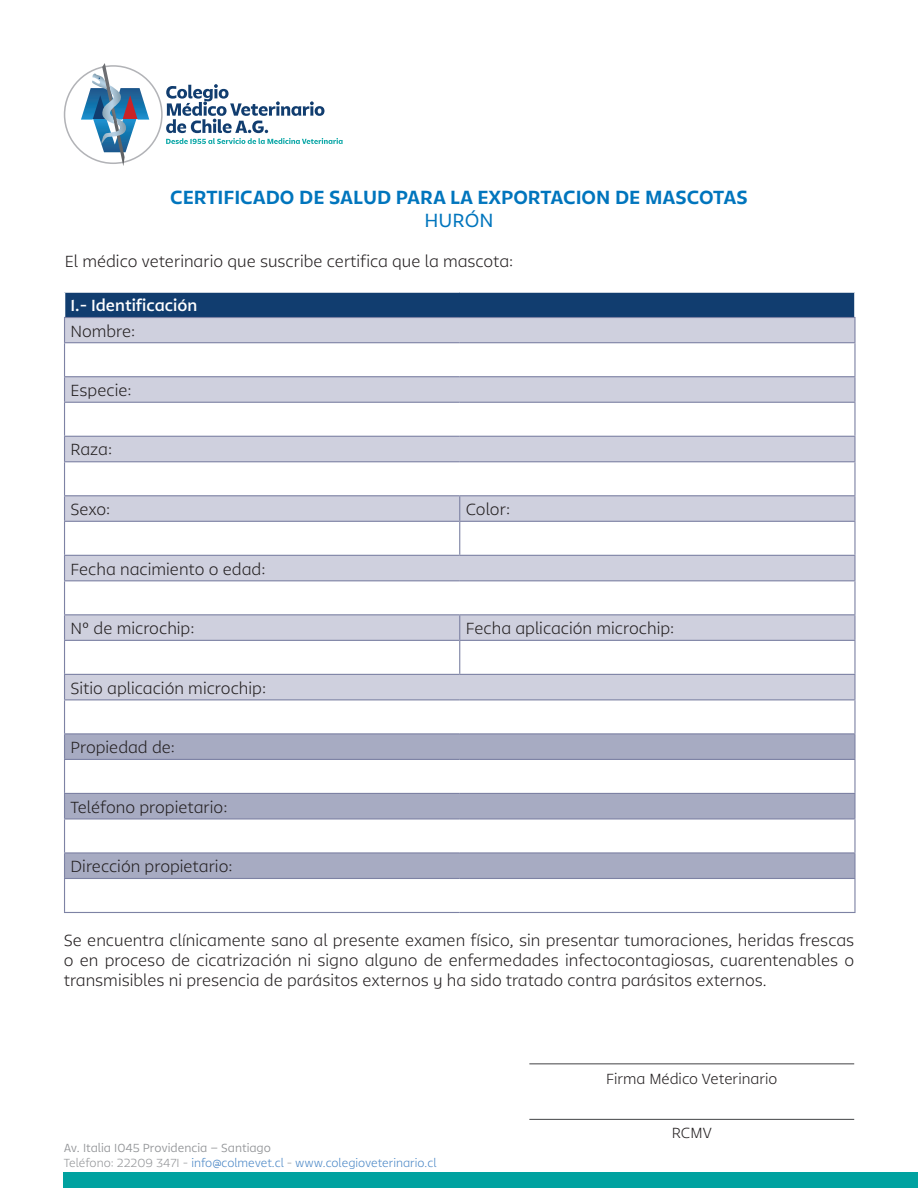
<style>
.page{position:relative;width:918px;height:1188px;background:#fff}
.page>*{position:absolute;margin:0;border:0;box-sizing:border-box;transform-origin:0 0}
.t1{font:800 19.5px "Tikal Sans";color:#0075bd}
.t2{font:600 19.5px "Tikal Sans";color:#0075bd}
.t3{font:16.5px/19.8px "Tikal Sans";color:#231f20;text-align:justify}
.t4{font:700 16.5px "Tikal Sans";color:#fff}
.t5{font:15px "Tikal Sans";color:#231f20}
.t6{font:12px/14.4px "Tikal Sans";color:#4a87c6}
.s1{font-weight:500;color:#939598}
.s2{color:#939598}
</style>
<div class="page">
<svg style="left:81px;top:63px;width:68px;height:103px"></svg>
<svg style="left:166px;top:84px;width:177px;height:60px"></svg>
<div style="left:64px;top:1172px;width:854px;height:16px;background:#00a2a0"></div>
<div style="left:65px;top:292px;width:790px;height:26px;background:#113d6f"></div>
<svg style="left:65px;top:318px;width:789px;height:381px"></svg>
<svg style="left:65px;top:734px;width:789px;height:144px;fill:#a7abc2"></svg>
<hr style="left:64px;top:291px;width:396px;height:2px;background:#fff">
<hr style="left:460px;top:291px;width:396px;height:2px;background:#fff">
<hr style="left:854px;top:293px;width:2px;height:24px;background:#fff">
<hr style="left:64px;top:317px;width:396px;height:1px;background:#7d82a4">
<svg style="left:64px;top:316px;width:1px;height:26px"></svg>
<hr style="left:460px;top:317px;width:396px;height:1px;background:#7d82a4">
<hr style="left:854px;top:318px;width:2px;height:24px;background:#7d82a4">
<hr style="left:64px;top:342px;width:396px;height:1px;background:#7d82a4">
<hr style="left:64px;top:343px;width:1px;height:33px;background:#7d82a4">
<hr style="left:460px;top:342px;width:396px;height:1px;background:#7d82a4">
<hr style="left:854px;top:343px;width:2px;height:33px;background:#7d82a4">
<hr style="left:64px;top:376px;width:396px;height:1px;background:#7d82a4">
<svg style="left:64px;top:377px;width:1px;height:25px"></svg>
<hr style="left:460px;top:376px;width:396px;height:1px;background:#7d82a4">
<hr style="left:854px;top:377px;width:2px;height:25px;background:#7d82a4">
<hr style="left:64px;top:402px;width:396px;height:1px;background:#7d82a4">
<hr style="left:64px;top:403px;width:1px;height:33px;background:#7d82a4">
<hr style="left:460px;top:402px;width:396px;height:1px;background:#7d82a4">
<hr style="left:854px;top:403px;width:2px;height:33px;background:#7d82a4">
<hr style="left:64px;top:436px;width:396px;height:1px;background:#7d82a4">
<svg style="left:64px;top:437px;width:1px;height:24px"></svg>
<hr style="left:460px;top:436px;width:396px;height:1px;background:#7d82a4">
<hr style="left:854px;top:437px;width:2px;height:24px;background:#7d82a4">
<hr style="left:64px;top:461px;width:396px;height:1px;background:#7d82a4">
<hr style="left:64px;top:462px;width:1px;height:33px;background:#7d82a4">
<hr style="left:460px;top:461px;width:396px;height:1px;background:#7d82a4">
<hr style="left:854px;top:462px;width:2px;height:33px;background:#7d82a4">
<hr style="left:64px;top:495px;width:396px;height:1px;background:#7d82a4">
<svg style="left:64px;top:496px;width:1px;height:25px"></svg>
<hr style="left:460px;top:495px;width:396px;height:1px;background:#7d82a4">
<svg style="left:459px;top:496px;width:1px;height:25px"></svg>
<hr style="left:854px;top:496px;width:2px;height:25px;background:#7d82a4">
<hr style="left:64px;top:521px;width:396px;height:1px;background:#7d82a4">
<hr style="left:64px;top:522px;width:1px;height:33px;background:#7d82a4">
<hr style="left:460px;top:521px;width:396px;height:1px;background:#7d82a4">
<hr style="left:459px;top:522px;width:1px;height:33px;background:#7d82a4">
<hr style="left:854px;top:522px;width:2px;height:33px;background:#7d82a4">
<hr style="left:64px;top:555px;width:396px;height:1px;background:#7d82a4">
<svg style="left:64px;top:556px;width:1px;height:24px"></svg>
<hr style="left:460px;top:555px;width:396px;height:1px;background:#7d82a4">
<hr style="left:854px;top:556px;width:2px;height:24px;background:#7d82a4">
<hr style="left:64px;top:580px;width:396px;height:1px;background:#7d82a4">
<hr style="left:64px;top:581px;width:1px;height:33px;background:#7d82a4">
<hr style="left:460px;top:580px;width:396px;height:1px;background:#7d82a4">
<hr style="left:854px;top:581px;width:2px;height:33px;background:#7d82a4">
<hr style="left:64px;top:614px;width:396px;height:1px;background:#7d82a4">
<svg style="left:64px;top:615px;width:1px;height:25px"></svg>
<hr style="left:460px;top:614px;width:396px;height:1px;background:#7d82a4">
<svg style="left:459px;top:615px;width:1px;height:25px"></svg>
<hr style="left:854px;top:615px;width:2px;height:25px;background:#7d82a4">
<hr style="left:64px;top:640px;width:396px;height:1px;background:#7d82a4">
<hr style="left:64px;top:641px;width:1px;height:33px;background:#7d82a4">
<hr style="left:460px;top:640px;width:396px;height:1px;background:#7d82a4">
<hr style="left:459px;top:641px;width:1px;height:33px;background:#7d82a4">
<hr style="left:854px;top:641px;width:2px;height:33px;background:#7d82a4">
<hr style="left:64px;top:674px;width:396px;height:1px;background:#7d82a4">
<svg style="left:64px;top:675px;width:1px;height:24px"></svg>
<hr style="left:460px;top:674px;width:396px;height:1px;background:#7d82a4">
<hr style="left:854px;top:675px;width:2px;height:24px;background:#7d82a4">
<hr style="left:64px;top:699px;width:396px;height:1px;background:#7d82a4">
<hr style="left:64px;top:700px;width:1px;height:33px;background:#7d82a4">
<hr style="left:460px;top:699px;width:396px;height:1px;background:#7d82a4">
<hr style="left:854px;top:700px;width:2px;height:33px;background:#7d82a4">
<hr style="left:64px;top:733px;width:396px;height:1px;background:#7d82a4">
<svg style="left:64px;top:734px;width:1px;height:25px"></svg>
<hr style="left:460px;top:733px;width:396px;height:1px;background:#7d82a4">
<hr style="left:854px;top:734px;width:2px;height:25px;background:#7d82a4">
<hr style="left:64px;top:759px;width:396px;height:1px;background:#7d82a4">
<hr style="left:64px;top:760px;width:1px;height:33px;background:#7d82a4">
<hr style="left:460px;top:759px;width:396px;height:1px;background:#7d82a4">
<hr style="left:854px;top:760px;width:2px;height:33px;background:#7d82a4">
<hr style="left:64px;top:793px;width:396px;height:1px;background:#7d82a4">
<svg style="left:64px;top:794px;width:1px;height:24px"></svg>
<hr style="left:460px;top:793px;width:396px;height:1px;background:#7d82a4">
<hr style="left:854px;top:794px;width:2px;height:24px;background:#7d82a4">
<hr style="left:64px;top:818px;width:396px;height:2px;background:#7d82a4">
<hr style="left:64px;top:820px;width:1px;height:32px;background:#7d82a4">
<hr style="left:460px;top:818px;width:396px;height:2px;background:#7d82a4">
<hr style="left:854px;top:820px;width:2px;height:32px;background:#7d82a4">
<hr style="left:64px;top:852px;width:396px;height:2px;background:#7d82a4">
<svg style="left:64px;top:854px;width:1px;height:24px"></svg>
<hr style="left:460px;top:852px;width:396px;height:2px;background:#7d82a4">
<hr style="left:854px;top:854px;width:2px;height:24px;background:#7d82a4">
<hr style="left:64px;top:878px;width:396px;height:1px;background:#7d82a4">
<hr style="left:64px;top:879px;width:1px;height:33px;background:#7d82a4">
<hr style="left:460px;top:878px;width:396px;height:1px;background:#7d82a4">
<hr style="left:854px;top:879px;width:2px;height:33px;background:#7d82a4">
<hr style="left:64px;top:912px;width:396px;height:1px;background:#7d82a4">
<hr style="left:460px;top:912px;width:396px;height:1px;background:#7d82a4">
<hr style="left:529px;top:1063px;width:325px;height:1px;background:#57585a">
<hr style="left:529px;top:1119px;width:325px;height:1px;background:#57585a">
<p class="t1" style="left:170px;top:185px;width:579px">CERTIFICADO DE SALUD PARA LA EXPORTACION DE MASCOTAS</p>
<p class="t2" style="left:425px;top:209px;width:70px">HURÓN</p>
<p class="t3" style="left:65px;top:251px;width:450px">El médico veterinario que suscribe certifica que la mascota:</p>
<p class="t4" style="left:71px;top:296px;width:128px">1.- Identificación</p>
<p class="t3" style="left:71px;top:321px;width:66px">Nombre:</p>
<p class="t3" style="left:71px;top:380px;width:63px">Especie:</p>
<p class="t3" style="left:71px;top:439px;width:43px">Raza:</p>
<p class="t3" style="left:71px;top:499px;width:41px">Sexo:</p>
<p class="t3" style="left:466px;top:499px;width:46px">Color:</p>
<p class="t3" style="left:71px;top:559px;width:196px">Fecha nacimiento o edad:</p>
<p class="t3" style="left:71px;top:618px;width:126px">Nº de microchip:</p>
<p class="t3" style="left:466px;top:618px;width:210px">Fecha aplicación microchip:</p>
<p class="t3" style="left:71px;top:678px;width:197px">Sitio aplicación microchip:</p>
<p class="t3" style="left:71px;top:737px;width:106px">Propiedad de:</p>
<p class="t3" style="left:71px;top:797px;width:158px">Teléfono propietario:</p>
<p class="t3" style="left:71px;top:856px;width:164px">Dirección propietario:</p>
<p class="t3" style="left:64px;top:930px;width:792px">Se encuentra clínicamente sano al presente examen físico, sin presentar tumoraciones, heridas frescas o en proceso de cicatrización ni signo alguno de enfermedades infectocontagiosas, cuarentenables o transmisibles ni presencia de parásitos externos y ha sido tratado contra parásitos externos.</p>
<p class="t5" style="left:606px;top:1070px;width:173px">Firma Médico Veterinario</p>
<p class="t6" style="left:64px;top:1141px;width:374px"><span class="s1">Av. Italia 1045 Providencia – Santiago<br></span><span class="s2">Teléfono: 22209 3471 -</span> info@colmevet.cl <span class="s2">-</span> www.colegioveterinario.cl</p>
<p class="t5" style="left:672px;top:1124px;width:42px">RCMV</p>
</div>
